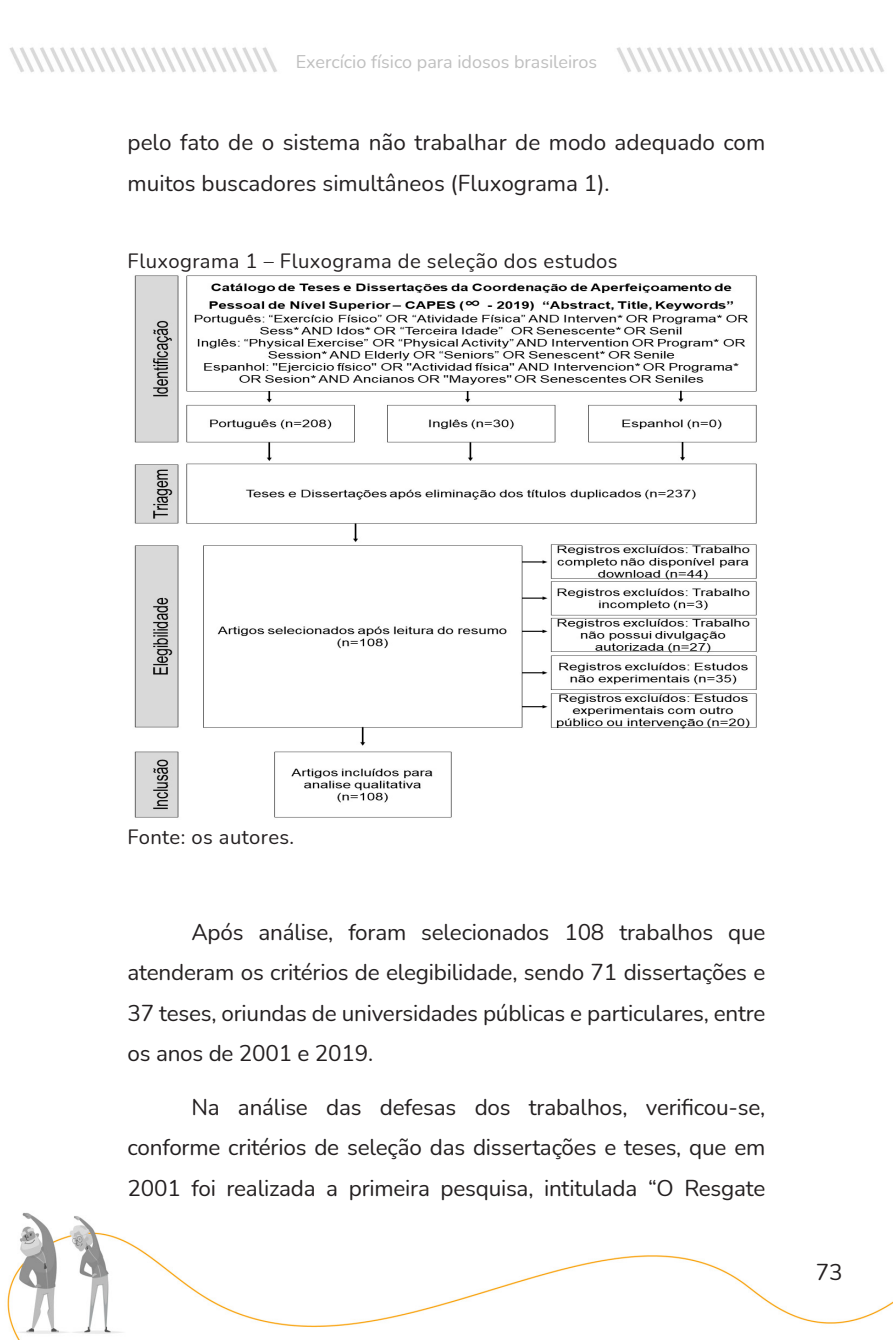
<style>
.page{position:relative;width:893px;height:1340px;background:#fff}
.page>*{position:absolute;margin:0;border:0;box-sizing:border-box;transform-origin:0 0}
.texto{font:22.5px/40.5px "Nunito";letter-spacing:-.01em;color:#231f20;text-align:justify}
.legendas{font:20.25px "Nunito";letter-spacing:.02em;color:#231f20}
.t1{font:18px "Nunito";color:#bfbfbf}
</style>
<div class="page">
<img style="left:7px;top:47px;width:886px;height:1292px">
<img style="left:128px;top:272px;width:637px;height:548px">
<p class="t1" style="left:296px;top:49px;width:303px">Exercício físico para idosos brasileiros</p>
<p class="texto" style="left:128px;top:121px;width:639px">pelo fato de o sistema não trabalhar de modo adequado com muitos buscadores simultâneos (Fluxograma 1).</p>
<p class="legendas" style="left:128px;top:247px;width:492px">Fluxograma 1 – Fluxograma de seleção dos estudos</p>
<p class="legendas" style="left:128px;top:823px;width:168px">Fonte: os autores.</p>
<p class="texto" style="left:128px;top:911px;width:639px;text-indent:64px">Após análise, foram selecionados 108 trabalhos que atenderam os critérios de elegibilidade, sendo 71 dissertações e 37 teses, oriundas de universidades públicas e particulares, entre os anos de 2001 e 2019.</p>
<p class="texto" style="left:128px;top:1085px;width:639px;text-indent:64px">Na análise das defesas dos trabalhos, verificou-se, conforme critérios de seleção das dissertações e teses, que em 2001 foi realizada a primeira pesquisa, intitulada “O Resgate</p>
<p class="texto" style="left:816px;top:1250px;width:28px">73</p>
</div>
